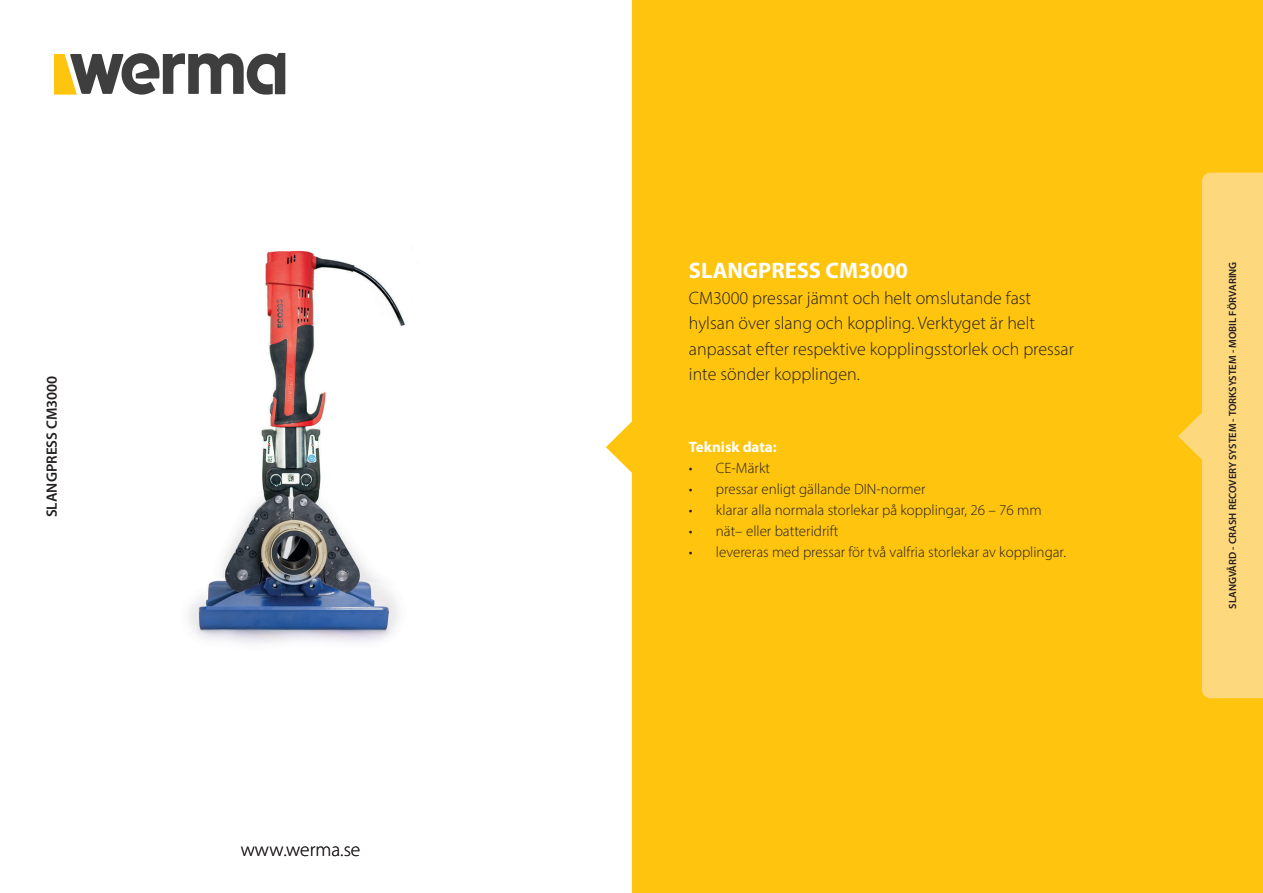
<style>
.page{position:relative;width:1263px;height:893px;background:#fff}
.page>*{position:absolute;margin:0;border:0;box-sizing:border-box;transform-origin:0 0}
.t1{font:700 22.5px "Myriad Pro";color:#fff}
.t2{font:300 19.5px "Myriad Pro";color:#231f20}
.t3{font:300 18px/25.5px "Myriad Pro";color:#231f20}
.t4{font:300 15px "Myriad Pro";color:#231f20}
.t5{font:600 15px "Myriad Pro";color:#231f20}
.t6{font:700 15px "Myriad Pro";color:#fff}
.t7{font:600 10.5px "Myriad Pro";color:#231f20}
</style>
<div class="page">
<div style="left:606px;top:0;width:657px;height:893px;background:#fec40e"></div>
<svg style="left:54px;top:53px;width:231px;height:42px"></svg>
<svg style="left:1178px;top:173px;width:85px;height:525px;background:#fed25f"></svg>
<img style="left:188px;top:250px;width:218px;height:394px">
<p class="t5" style="left:42px;top:517px;width:143px;rotate:-90deg">SLANGPRESS CM3000</p>
<h2 class="t2" style="left:241px;top:838px;width:121px">www.werma.se</h2>
<h1 class="t1" style="left:689px;top:256px;width:221px">SLANGPRESS CM3000</h1>
<p class="t3" style="left:689px;top:285px;width:387px">CM3000 pressar jämnt och helt omslutande fast hylsan över slang och koppling. Verktyget är helt anpassat efter respektive kopplingsstorlek och pressar inte sönder kopplingen.</p>
<p class="t6" style="left:689px;top:438px;width:89px">Teknisk data:</p>
<p class="t4" style="left:689px;top:459px;width:83px">• CE-Märkt</p>
<p class="t4" style="left:689px;top:480px;width:238px">• pressar enligt gällande DIN-normer</p>
<p class="t4" style="left:689px;top:501px;width:354px">• klarar alla normala storlekar på kopplingar, 26 – 76 mm</p>
<p class="t4" style="left:689px;top:522px;width:151px">• nät– eller batteridrift</p>
<p class="t4" style="left:689px;top:543px;width:379px">• levereras med pressar för två valfria storlekar av kopplingar.</p>
<p class="t7" style="left:1226px;top:609px;width:349px;rotate:-90deg">SLANGVÅRD - CRASH RECOVERY SYSTEM - TORKSYSTEM - MOBIL FÖRVARING</p>
</div>
